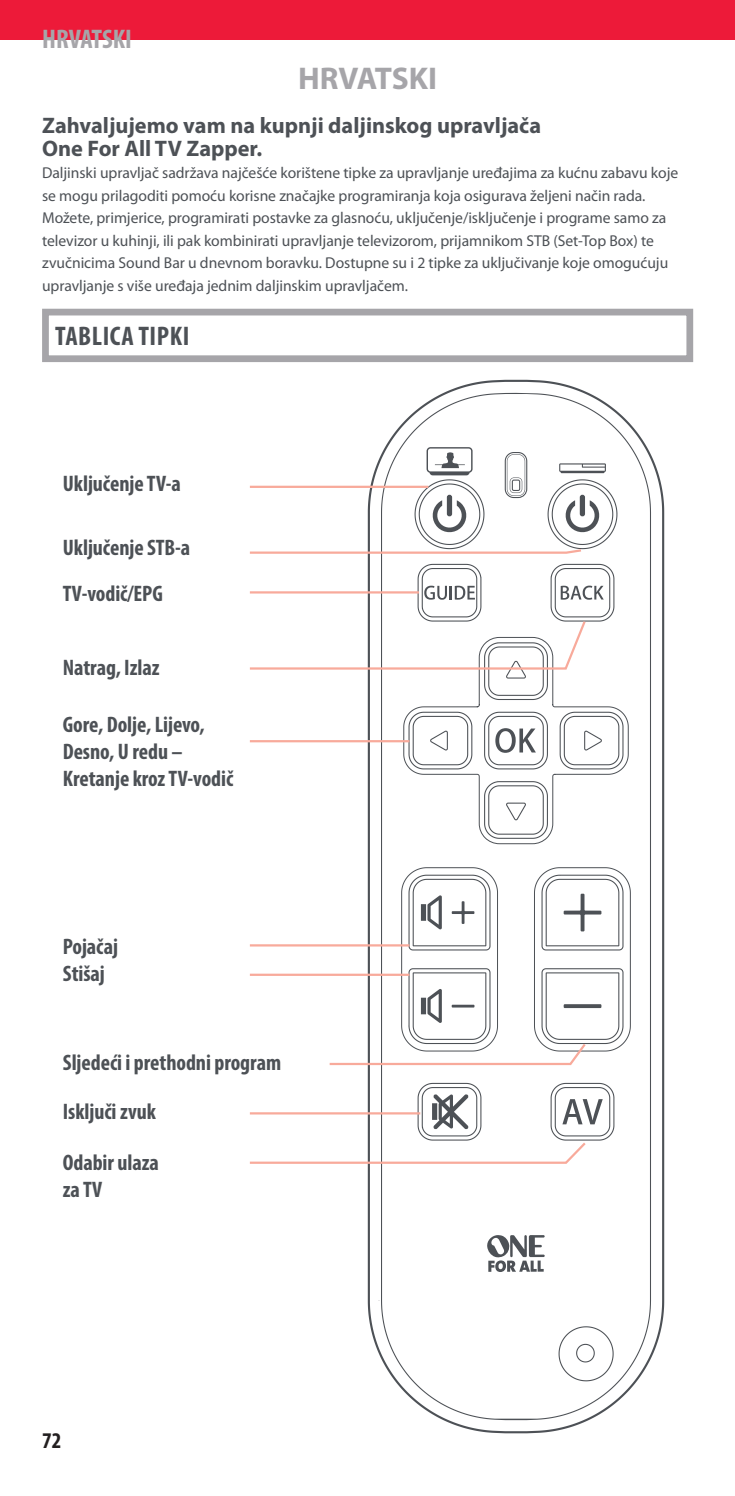
<style>
.page{position:relative;width:735px;height:1496px;background:#fff}
.page>*{position:absolute;margin:0;border:0;box-sizing:border-box;transform-origin:0 0}
.t1{font:700 31.5px "Myriad Pro";letter-spacing:-.005em;color:#a6a5a9}
.t2{font:700 condensed 27px "Myriad Pro";letter-spacing:.02em;color:#4d5156}
.t3{font:700 condensed 27px "Myriad Pro";color:#a6a5a9}
.t4{font:700 condensed 22.5px/27px "Myriad Pro";letter-spacing:-.005em;color:#4d5156}
.t5{font:700 22.5px/22.5px "Myriad Pro";color:#4d5156}
.t6{font:700 condensed 22.5px "Myriad Pro";color:#231f20}
.t7{font:15.75px/22.5px "Myriad Pro";letter-spacing:-.005em;color:#4d5156}
</style>
<div class="page">
<div style="left:0;top:0;width:734px;height:40px;background:#ed1a39"></div>
<div style="left:42px;top:309px;width:651px;height:53px;border:7px solid #a6a5a9"></div>
<svg style="left:366px;top:379px;width:299px;height:1055px"></svg>
<svg style="left:486px;top:1235px;width:58px;height:37px"></svg>
<svg style="left:484px;top:712px;width:63px;height:57px"></svg>
<svg style="left:249px;top:447px;width:368px;height:108px"></svg>
<svg style="left:327px;top:867px;width:303px;height:199px"></svg>
<svg style="left:249px;top:1083px;width:365px;height:82px"></svg>
<svg style="left:249px;top:564px;width:365px;height:136px"></svg>
<hr style="left:250px;top:944px;width:159px;height:2px;background:#f8aa9b">
<hr style="left:250px;top:973px;width:159px;height:3px;background:#f8aa9b">
<hr style="left:250px;top:1112px;width:170px;height:2px;background:#f8aa9b">
<hr style="left:250px;top:740px;width:159px;height:2px;background:#f8aa9b">
<h2 class="t3" style="left:42px;top:22px;width:91px">HRVATSKI</h2>
<h1 class="t1" style="left:298px;top:61px;width:140px">HRVATSKI</h1>
<h3 class="t5" style="left:42px;top:115px;width:500px">Zahvaljujemo vam na kupnji daljinskog upravljača<br>One For All TV Zapper.</h3>
<p class="t7" style="left:42px;top:162px;width:637px">Daljinski upravljač sadržava najčešće korištene tipke za upravljanje uređajima za kućnu zabavu koje se mogu prilagoditi pomoću korisne značajke programiranja koja osigurava željeni način rada.<br>Možete, primjerice, programirati postavke za glasnoću, uključenje/isključenje i programe samo za televizor u kuhinji, ili pak kombinirati upravljanje televizorom, prijamnikom STB (Set-Top Box) te zvučnicima Sound Bar u dnevnom boravku. Dostupne su i 2 tipke za uključivanje koje omogućuju upravljanje s više uređaja jednim daljinskim upravljačem.</p>
<h2 class="t2" style="left:55px;top:319px;width:136px">TABLICA TIPKI</h2>
<h3 class="t4" style="left:63px;top:470px;width:120px">Uključenje TV-a</h3>
<h3 class="t4" style="left:63px;top:524px;width:129px;line-height:45.9px">Uključenje STB-a<br>TV-vodič/EPG</h3>
<h3 class="t4" style="left:63px;top:653px;width:98px">Natrag, Izlaz</h3>
<h3 class="t4" style="left:63px;top:710px;width:172px">Gore, Dolje, Lijevo,<br>Desno, U redu –<br>Kretanje kroz TV-vodič</h3>
<h3 class="t4" style="left:63px;top:932px;width:57px">Pojačaj<br>Stišaj</h3>
<h3 class="t4" style="left:63px;top:1049px;width:220px">Sljedeći i prethodni program</h3>
<h3 class="t4" style="left:63px;top:1097px;width:95px">Isključi zvuk</h3>
<h3 class="t4" style="left:63px;top:1149px;width:98px">Odabir ulaza za TV</h3>
<h3 class="t6" style="left:42px;top:1426px;width:21px">72</h3>
</div>
